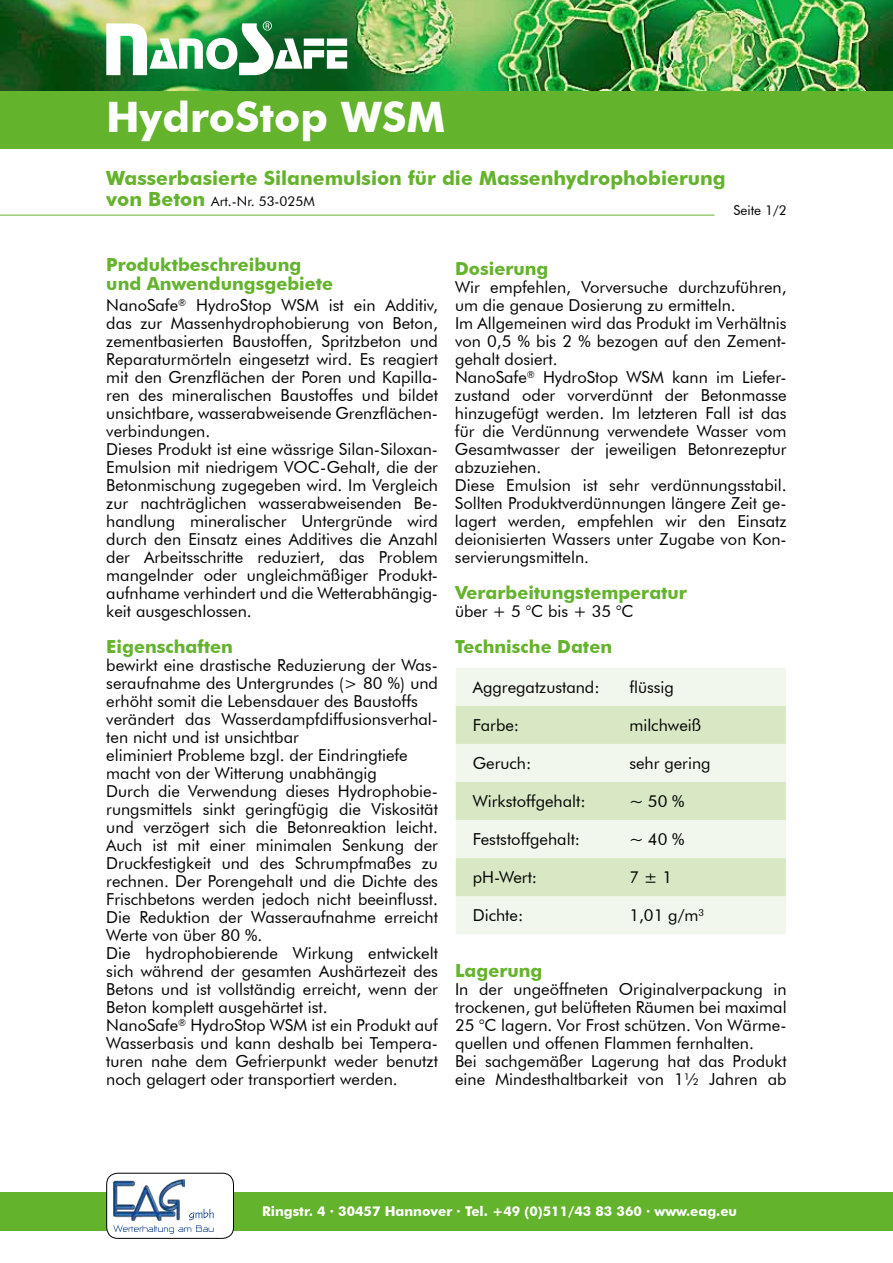
<style>
.page{position:relative;width:893px;height:1263px;background:#fff}
.page>*{position:absolute;margin:0;border:0;box-sizing:border-box;transform-origin:0 0}
.t1{font:700 42px "Futura BT";color:#fff}
.t2{font:700 19.5px "Futura BT";color:#64b32c}
.t3{font:700 18px/19.5px "Futura BT";color:#64b32c}
.t4{font:16.5px/18px "Futura BT";color:#000}
.t5{font:700 13.5px "Futura BT";color:#fff}
.t6{font:13.5px "Futura BT";color:#000}
.s1{font-weight:700;font-size:19.5px;color:#64b32c}
</style>
<div class="page">
<img style="left:0;top:0;width:893px;height:91px">
<div style="left:456px;top:668px;width:330px;height:266px;background:#f1f7ec"></div>
<svg style="left:456px;top:706px;width:330px;height:190px;fill:#d8e8c5"></svg>
<div style="left:0;top:91px;width:893px;height:58px;background:#64b32c"></div>
<div style="left:0;top:1192px;width:893px;height:39px;background:#64b32c"></div>
<svg style="left:106px;top:21px;width:241px;height:54px"></svg>
<div style="left:107px;top:1173px;width:126px;height:65px;background:#fff;border-radius:11px"></div>
<svg style="left:113px;top:1209px;width:101px;height:25px"></svg>
<img style="left:113px;top:1180px;width:71px;height:40px">
<div style="left:106px;top:1173px;width:128px;height:66px;border:1px solid #000;border-radius:11px"></div>
<hr style="left:0;top:215px;width:714px;height:1px;background:#64b32c">
<h1 class="t1" style="left:106px;top:91px;width:340px">HydroStop WSM</h1>
<p class="t2" style="left:106px;top:166px;width:621px">Wasserbasierte Silanemulsion für die Massenhydrophobierung</p>
<p class="t6" style="left:106px;top:193px;width:210px"><span class="s1">von Beton</span> Art.-Nr. 53-025M</p>
<p class="t6" style="left:733px;top:202px;width:55px">Seite 1/2</p>
<p class="t3" style="left:106px;top:255px;width:228px">Produktbeschreibung und Anwendungsgebiete</p>
<p class="t4" style="left:106px;top:296px;width:333px">NanoSafe<sup>®</sup> HydroStop WSM ist ein Additiv, das zur Massenhydrophobierung von Beton, zementbasierten Baustoffen, Spritzbeton und Reparaturmörteln eingesetzt wird. Es reagiert mit den Grenzflächen der Poren und Kapilla&shy;ren des mineralischen Baustoffes und bildet unsichtbare, wasserabweisende Grenzflächen&shy;verbindungen.<br>Dieses Produkt ist eine wässrige Silan-Siloxan-Emulsion mit niedrigem VOC-Gehalt, die der Betonmischung zugegeben wird. Im Vergleich zur nachträglichen wasserabweisenden Be&shy;handlung mineralischer Untergründe wird durch den Einsatz eines Additives die Anzahl der Arbeitsschritte reduziert, das Problem mangelnder oder ungleichmäßiger Produkt&shy;aufnhame verhindert und die Wetterabhängig&shy;keit ausgeschlossen.</p>
<p class="t3" style="left:106px;top:637px;width:128px">Eigenschaften</p>
<p class="t4" style="left:106px;top:656px;width:333px">bewirkt eine drastische Reduzierung der Was&shy;seraufnahme des Untergrundes (&gt; 80 %) und erhöht somit die Lebensdauer des Baustoffs verändert das Wasserdampfdiffusionsverhal&shy;ten nicht und ist unsichtbar<br>eliminiert Probleme bzgl. der Eindringtiefe macht von der Witterung unabhängig<br>Durch die Verwendung dieses Hydrophobie&shy;rungsmittels sinkt geringfügig die Viskosität und verzögert sich die Betonreaktion leicht.<br>Auch ist mit einer minimalen Senkung der Druckfestigkeit und des Schrumpfmaßes zu rechnen. Der Porengehalt und die Dichte des Frischbetons werden jedoch nicht beeinflusst.<br>Die Reduktion der Wasseraufnahme erreicht Werte von über 80 %.<br>Die hydrophobierende Wirkung entwickelt sich während der gesamten Aushärtezeit des Betons und ist vollständig erreicht, wenn der Beton komplett ausgehärtet ist.<br>NanoSafe<sup>®</sup> HydroStop WSM ist ein Produkt auf Wasserbasis und kann deshalb bei Tempera&shy;turen nahe dem Gefrierpunkt weder benutzt noch gelagert oder transportiert werden.</p>
<p class="t3" style="left:455px;top:259px;width:95px">Dosierung</p>
<p class="t4" style="left:455px;top:278px;width:333px">Wir empfehlen, Vorversuche durchzuführen, um die genaue Dosierung zu ermitteln.<br>Im Allgemeinen wird das Produkt im Verhältnis von 0,5 % bis 2 % bezogen auf den Zement&shy;gehalt dosiert.<br>NanoSafe<sup>®</sup> HydroStop WSM kann im Liefer&shy;zustand oder vorverdünnt der Betonmasse hinzugefügt werden. Im letzteren Fall ist das für die Verdünnung verwendete Wasser vom Gesamtwasser der jeweiligen Betonrezeptur abzuziehen.<br>Diese Emulsion ist sehr verdünnungsstabil.<br>Sollten Produktverdünnungen längere Zeit ge&shy;lagert werden, empfehlen wir den Einsatz deionisierten Wassers unter Zugabe von Kon&shy;servierungsmitteln.</p>
<p class="t3" style="left:455px;top:583px;width:233px">Verarbeitungstemperatur</p>
<p class="t4" style="left:455px;top:602px;width:180px">über + 5 °C bis + 35 °C</p>
<p class="t3" style="left:455px;top:637px;width:159px">Technische Daten</p>
<p class="t4" style="left:473px;top:678px;width:128px">Aggregatzustand:</p>
<p class="t4" style="left:629px;top:678px;width:46px">flüssig</p>
<p class="t4" style="left:473px;top:716px;width:48px">Farbe:</p>
<p class="t4" style="left:629px;top:716px;width:73px">milchweiß</p>
<p class="t4" style="left:473px;top:754px;width:60px">Geruch:</p>
<p class="t4" style="left:629px;top:754px;width:83px">sehr gering</p>
<p class="t4" style="left:473px;top:792px;width:114px">Wirkstoffgehalt:</p>
<p class="t4" style="left:629px;top:792px;width:57px">~ 50 %</p>
<p class="t4" style="left:473px;top:830px;width:109px">Feststoffgehalt:</p>
<p class="t4" style="left:629px;top:830px;width:57px">~ 40 %</p>
<p class="t4" style="left:473px;top:868px;width:66px">pH-Wert:</p>
<p class="t4" style="left:629px;top:868px;width:44px">7 ± 1</p>
<p class="t4" style="left:473px;top:906px;width:52px">Dichte:</p>
<p class="t4" style="left:629px;top:906px;width:76px">1,01 g/m<sup>3</sup></p>
<p class="t3" style="left:455px;top:961px;width:89px">Lagerung</p>
<p class="t4" style="left:455px;top:980px;width:333px">In der ungeöffneten Originalverpackung in trockenen, gut belüfteten Räumen bei maximal 25 °C lagern. Vor Frost schützen. Von Wärme&shy;quellen und offenen Flammen fernhalten.<br>Bei sachgemäßer Lagerung hat das Produkt eine Mindesthaltbarkeit von 1½ Jahren ab</p>
<p class="t5" style="left:262px;top:1203px;width:476px">Ringstr. 4 · 30457 Hannover · Tel. +49 (0)511/43 83 360 · www.eag.eu</p>
</div>
